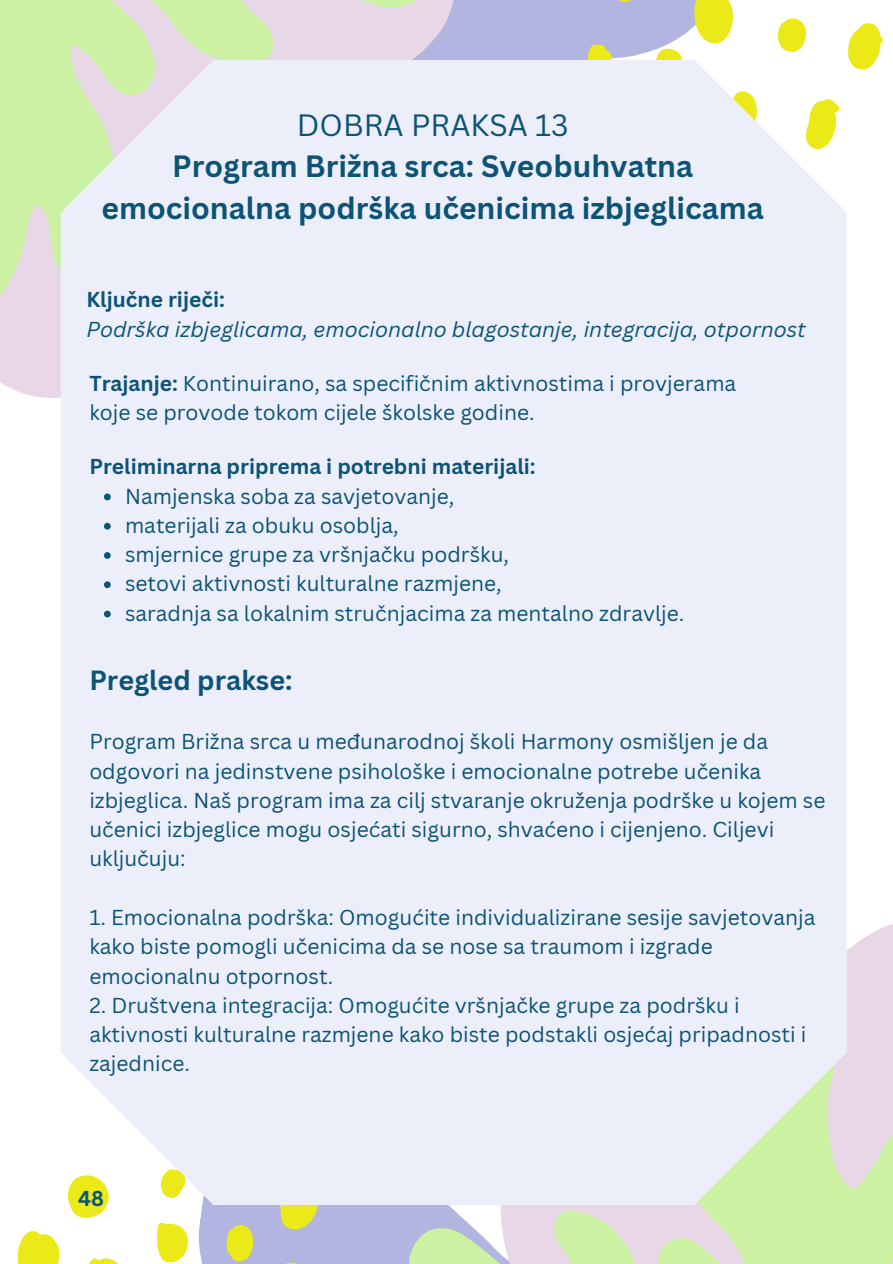
<style>
.page{position:relative;width:893px;height:1264px;background:#fff}
.page>*{position:absolute;margin:0;border:0;box-sizing:border-box;transform-origin:0 0}
.t1{font:700 30px/41.7px "Canva Sans";color:#0c5376;text-align:center}
.t2{font:700 27px "Canva Sans";color:#0c5376}
.t3{font:21px/29.2px "Canva Sans";color:#0c5376}
.t4{font:italic 21px "Canva Sans";color:#0c5376}
.t5{font:700 21px "Canva Sans";color:#0c5376}
.s1{font-weight:400}
.s2{font-weight:700}
</style>
<div class="page">
<svg style="left:846px;top:884px;width:46px;height:74px"></svg>
<svg style="left:804px;top:958px;width:88px;height:305px;background:#dce2ca"></svg>
<div style="left:479px;top:0;width:108px;height:60px;background:#b1b5df"></div>
<svg style="left:360px;top:1204px;width:444px;height:59px;background:#d3ddcb"></svg>
<svg style="left:263px;top:0;width:216px;height:60px;background:#dcd2e2"></svg>
<svg style="left:0;top:0;width:263px;height:352px;background:#d3eab5"></svg>
<svg style="left:17px;top:1204px;width:314px;height:59px"></svg>
<svg style="left:587px;top:0;width:296px;height:70px"></svg>
<div style="left:61px;top:60px;width:785px;height:1144px;background:#eceefa"></div>
<svg style="left:104px;top:493px;width:7px;height:7px"></svg>
<svg style="left:104px;top:523px;width:7px;height:6px"></svg>
<svg style="left:104px;top:552px;width:7px;height:7px"></svg>
<svg style="left:104px;top:581px;width:7px;height:7px"></svg>
<svg style="left:104px;top:610px;width:7px;height:7px"></svg>
<p class="t1" style="left:101px;top:103px;width:663px"><span class="s1">DOBRA PRAKSA 13<br></span>Program Brižna srca: Sveobuhvatna emocionalna podrška učenicima izbjeglicama</p>
<p class="t5" style="left:86px;top:285px;width:140px">Ključne riječi:</p>
<p class="t4" style="left:86px;top:314px;width:720px">Podrška izbjeglicama, emocionalno blagostanje, integracija, otpornost</p>
<p class="t3" style="left:89px;top:368px;width:648px"><span class="s2">Trajanje:</span> Kontinuirano, sa specifičnim aktivnostima i provjerama koje se provode tokom cijele školske godine.</p>
<p class="t5" style="left:89px;top:452px;width:448px">Preliminarna priprema i potrebni materijali:</p>
<h1 class="t3" style="left:125px;top:481px;width:331px">Namjenska soba za savjetovanje,</h1>
<p class="t3" style="left:125px;top:510px;width:275px">materijali za obuku osoblja,</p>
<p class="t3" style="left:125px;top:539px;width:385px">smjernice grupe za vršnjačku podršku,</p>
<p class="t3" style="left:125px;top:568px;width:378px">setovi aktivnosti kulturalne razmjene,</p>
<h3 class="t3" style="left:125px;top:598px;width:560px">saradnja sa lokalnim stručnjacima za mentalno zdravlje.</h3>
<p class="t2" style="left:89px;top:661px;width:205px">Pregled prakse:</p>
<p class="t3" style="left:89px;top:726px;width:737px">Program Brižna srca u međunarodnoj školi Harmony osmišljen je da odgovori na jedinstvene psihološke i emocionalne potrebe učenika izbjeglica. Naš program ima za cilj stvaranje okruženja podrške u kojem se učenici izbjeglice mogu osjećati sigurno, shvaćeno i cijenjeno. Ciljevi uključuju:</p>
<p class="t3" style="left:89px;top:902px;width:727px">1. Emocionalna podrška: Omogućite individualizirane sesije savjetovanja kako biste pomogli učenicima da se nose sa traumom i izgrade emocionalnu otpornost.</p>
<p class="t3" style="left:89px;top:990px;width:718px">2. Društvena integracija: Omogućite vršnjačke grupe za podršku i aktivnosti kulturalne razmjene kako biste podstakli osjećaj pripadnosti i zajednice.</p>
<p class="t5" style="left:78px;top:1183px;width:27px">48</p>
</div>
